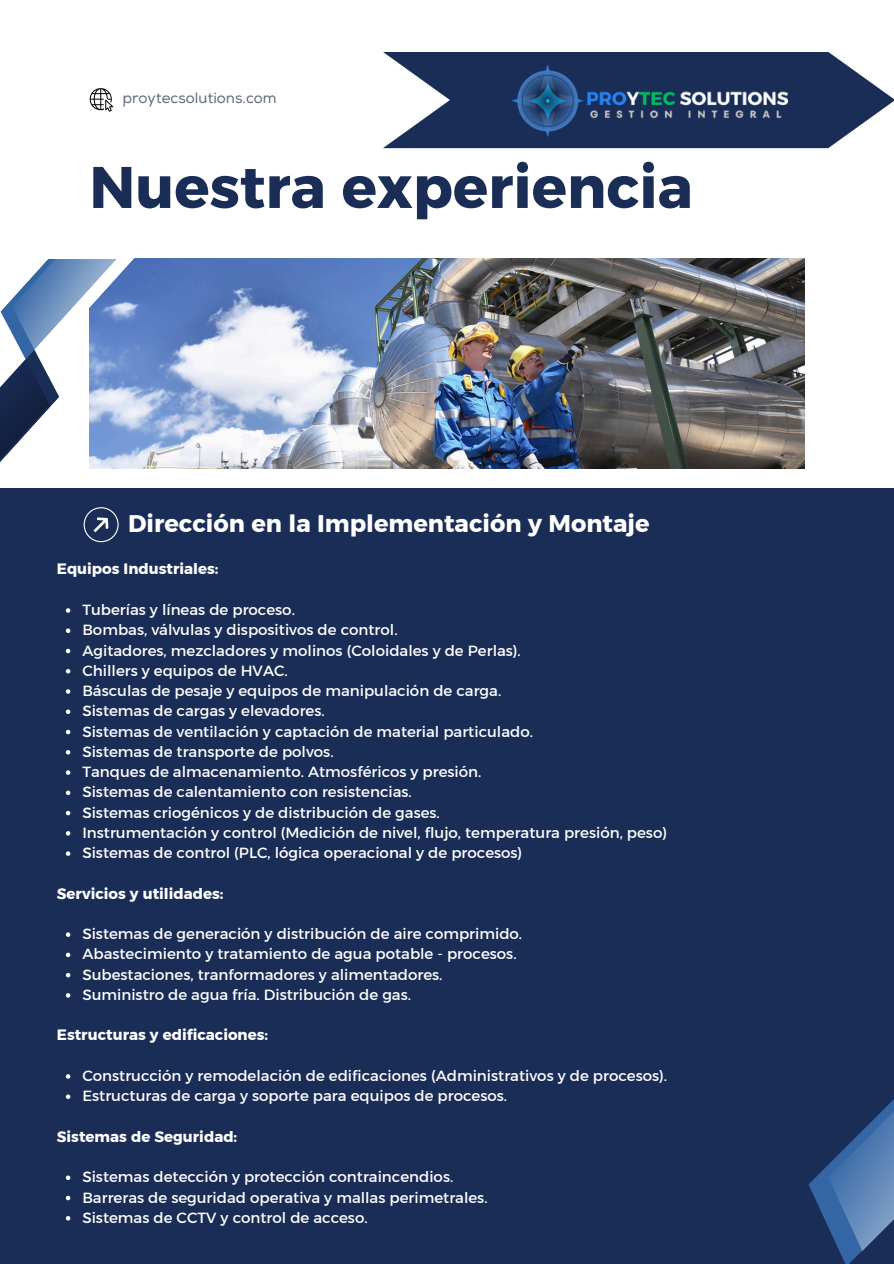
<style>
.page{position:relative;width:894px;height:1264px;background:#fff}
.page>*{position:absolute;margin:0;border:0;box-sizing:border-box;transform-origin:0 0}
.t1{font:58.5px "Kief Montaser Bold";color:#1a2d57}
.t2{font:24px "Kief Montaser Bold";color:#fff}
.t3{font:15px "Kief Montaser Regular";color:#fff}
.t4{font:15px "Kief Montaser Bold";color:#fff}
.t5{font:15px "Nexa";color:#61697b}
</style>
<div class="page">
<img style="left:145px;top:258px;width:659px;height:211px">
<svg style="left:118px;top:258px;width:27px;height:211px"></svg>
<div style="left:0;top:488px;width:893px;height:775px;background:#1a2d57"></div>
<svg style="left:90px;top:88px;width:23px;height:24px"></svg>
<svg style="left:383px;top:52px;width:510px;height:96px;fill:#1a2d57"></svg>
<img style="left:493px;top:52px;width:312px;height:97px">
<svg style="left:808px;top:1100px;width:85px;height:163px"></svg>
<svg style="left:0;top:259px;width:118px;height:354px"></svg>
<svg style="left:66px;top:628px;width:4px;height:5px"></svg>
<svg style="left:66px;top:648px;width:4px;height:5px"></svg>
<svg style="left:66px;top:669px;width:4px;height:4px"></svg>
<svg style="left:66px;top:689px;width:4px;height:4px"></svg>
<svg style="left:66px;top:709px;width:4px;height:5px"></svg>
<svg style="left:66px;top:729px;width:4px;height:5px"></svg>
<svg style="left:66px;top:750px;width:4px;height:4px"></svg>
<svg style="left:66px;top:770px;width:4px;height:4px"></svg>
<svg style="left:66px;top:790px;width:4px;height:5px"></svg>
<svg style="left:66px;top:810px;width:4px;height:5px"></svg>
<svg style="left:66px;top:831px;width:4px;height:4px"></svg>
<svg style="left:66px;top:851px;width:4px;height:4px"></svg>
<svg style="left:66px;top:932px;width:4px;height:4px"></svg>
<svg style="left:66px;top:952px;width:4px;height:5px"></svg>
<svg style="left:66px;top:973px;width:4px;height:4px"></svg>
<svg style="left:66px;top:993px;width:4px;height:4px"></svg>
<svg style="left:66px;top:1074px;width:4px;height:4px"></svg>
<svg style="left:66px;top:1094px;width:4px;height:4px"></svg>
<svg style="left:66px;top:1175px;width:4px;height:4px"></svg>
<svg style="left:66px;top:1195px;width:4px;height:5px"></svg>
<svg style="left:66px;top:1216px;width:4px;height:4px"></svg>
<p class="t5" style="left:122px;top:89px;width:155px">proytecsolutions.com</p>
<p class="t1" style="left:89px;top:151px;width:604px">Nuestra experiencia</p>
<h1 class="t2" style="left:128px;top:509px;width:522px">Dirección en la Implementación y Montaje</h1>
<p class="t4" style="left:57px;top:560px;width:163px">Equipos Industriales:</p>
<p class="t3" style="left:82px;top:600px;width:214px">Tuberías y líneas de proceso.</p>
<h2 class="t3" style="left:82px;top:620px;width:316px">Bombas, válvulas y dispositivos de control.</h2>
<h3 class="t3" style="left:82px;top:641px;width:440px">Agitadores, mezcladores y molinos (Coloidales y de Perlas).</h3>
<p class="t3" style="left:82px;top:661px;width:207px">Chillers y equipos de HVAC.</p>
<p class="t3" style="left:82px;top:681px;width:420px">Básculas de pesaje y equipos de manipulación de carga.</p>
<p class="t3" style="left:82px;top:701px;width:244px">Sistemas de cargas y elevadores.</p>
<p class="t3" style="left:82px;top:722px;width:452px">Sistemas de ventilación y captación de material particulado.</p>
<p class="t3" style="left:82px;top:742px;width:253px">Sistemas de transporte de polvos.</p>
<p class="t3" style="left:82px;top:762px;width:400px">Tanques de almacenamiento. Atmosféricos y presión.</p>
<p class="t3" style="left:82px;top:782px;width:331px">Sistemas de calentamiento con resistencias.</p>
<p class="t3" style="left:82px;top:803px;width:359px">Sistemas criogénicos y de distribución de gases.</p>
<p class="t3" style="left:82px;top:823px;width:586px">Instrumentación y control (Medición de nivel, flujo, temperatura presión, peso)</p>
<p class="t3" style="left:82px;top:843px;width:441px">Sistemas de control (PLC, lógica operacional y de procesos)</p>
<p class="t4" style="left:57px;top:884px;width:168px">Servicios y utilidades:</p>
<p class="t3" style="left:82px;top:924px;width:441px">Sistemas de generación y distribución de aire comprimido.</p>
<p class="t3" style="left:82px;top:944px;width:435px">Abastecimiento y tratamiento de agua potable - procesos.</p>
<h3 class="t3" style="left:82px;top:965px;width:361px">Subestaciones, tranformadores y alimentadores.</h3>
<p class="t3" style="left:82px;top:985px;width:330px">Suministro de agua fría. Distribución de gas.</p>
<p class="t4" style="left:57px;top:1025px;width:213px">Estructuras y edificaciones:</p>
<p class="t3" style="left:82px;top:1066px;width:586px">Construcción y remodelación de edificaciones (Administrativos y de procesos).</p>
<p class="t3" style="left:82px;top:1086px;width:426px">Estructuras de carga y soporte para equipos de procesos.</p>
<h3 class="t4" style="left:57px;top:1127px;width:182px">Sistemas de Seguridad:</h3>
<p class="t3" style="left:82px;top:1167px;width:372px">Sistemas detección y protección contraincendios.</p>
<p class="t3" style="left:82px;top:1187px;width:406px">Barreras de seguridad operativa y mallas perimetrales.</p>
<h3 class="t3" style="left:82px;top:1208px;width:287px">Sistemas de CCTV y control de acceso.</h3>
</div>
